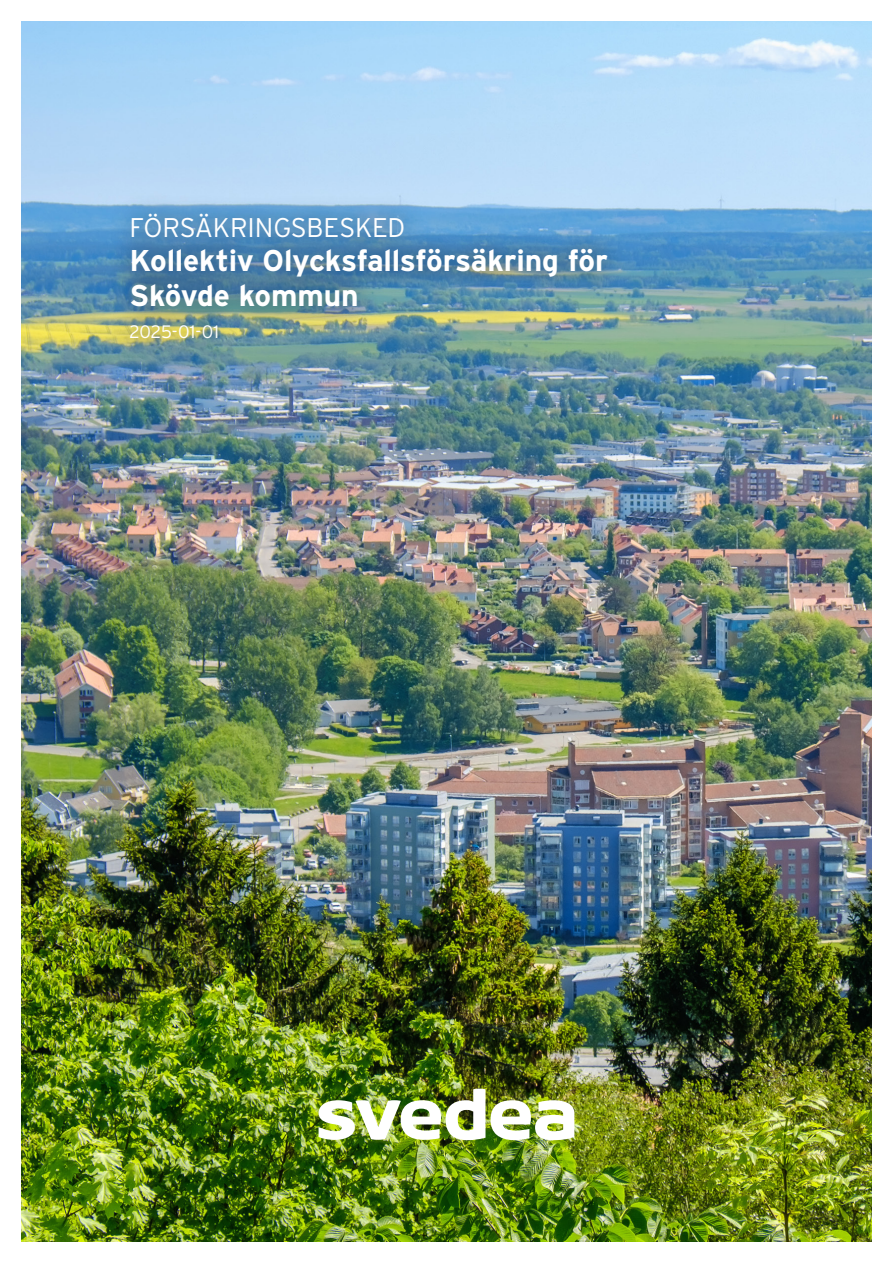
<style>
.page{position:relative;width:893px;height:1263px;background:#fff}
.page>*{position:absolute;margin:0;border:0;box-sizing:border-box;transform-origin:0 0}
.t1{font:700 30px "Interstate";letter-spacing:-.01em;color:#fff}
.t2{font:300 27px "Interstate";letter-spacing:-.01em;color:#fff}
.Rubrik_1{font:300 18px "Interstate";color:#fff}
</style>
<div class="page">
<img style="left:21px;top:21px;width:850px;height:1221px">
<div style="left:109px;top:192px;width:520px;height:169px;background:#231f20;opacity:.75"></div>
<img style="left:491px;top:1100px;width:83px;height:40px">
<img style="left:319px;top:1089px;width:166px;height:51px">
<p class="t2" style="left:130px;top:212px;width:277px">FÖRSÄKRINGSBESKED</p>
<p class="t1" style="left:130px;top:244px;width:480px">Kollektiv Olycksfallsförsäkring för</p>
<p class="t1" style="left:130px;top:279px;width:231px">Skövde kommun</p>
<p class="Rubrik_1" style="left:130px;top:321px;width:91px">2025-01-01</p>
</div>
